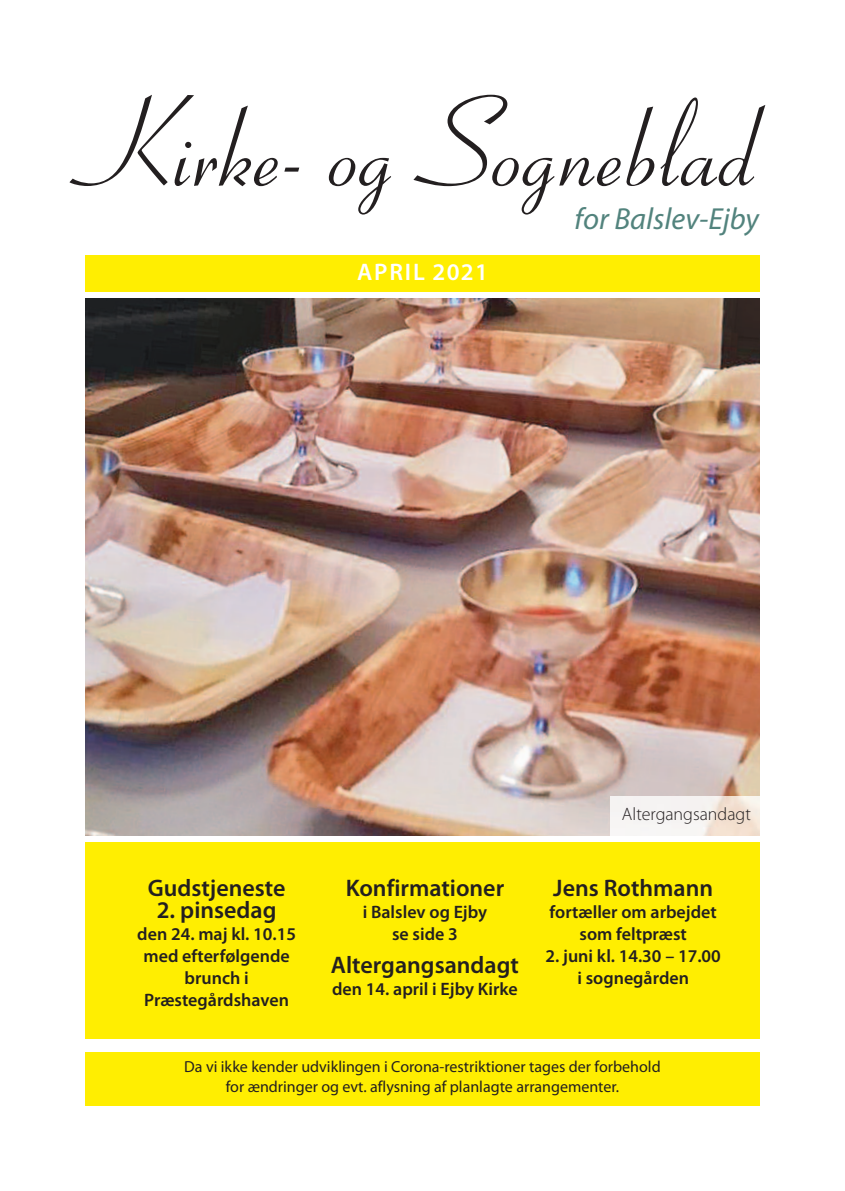
<style>
.page{position:relative;width:845px;height:1191px;background:#fff}
.page>*{position:absolute;margin:0;border:0;box-sizing:border-box;transform-origin:0 0}
.t1{font:126.2px "Coronet";color:#231f20}
.t2{font:italic 30.6px "Myriad Pro";color:#52837d}
.t3{font:600 24px "Myriad Pro";color:#231f20}
.t4{font:600 24px "Myriad Pro";letter-spacing:.075em;color:#fff}
.t5{font:600 18px/22px "Myriad Pro";color:#231f20;text-align:center}
.t6{font:300 18px "Myriad Pro";color:#231f20}
.t7{font:16px/19.2px "Myriad Pro";color:#231f20;text-align:center}
</style>
<div class="page">
<img style="left:85px;top:298px;width:675px;height:538px">
<div style="left:85px;top:255px;width:675px;height:36px;background:#ffee01"></div>
<img style="left:611px;top:797px;width:149px;height:39px">
<div style="left:85px;top:842px;width:675px;height:196px;background:#ffee01"></div>
<div style="left:85px;top:1052px;width:675px;height:54px;background:#ffee01"></div>
<h1 class="t1" style="left:85px;top:95px;width:671px">Kirke- og Sogneblad</h1>
<h2 class="t2" style="left:574px;top:207px;width:186px">for Balslev-Ejby</h2>
<h3 class="t4" style="left:357px;top:263px;width:132px">APRil 2021</h3>
<h3 class="t3" style="left:148px;top:878px;width:139px">Gudstjeneste</h3>
<h3 class="t3" style="left:157px;top:900px;width:121px">2. pinsedag</h3>
<p class="t5" style="left:137px;top:924px;width:160px">den 24. maj kl. 10.15 med efterfølgende brunch i<br>Præstegårdshaven</p>
<h3 class="t3" style="left:346px;top:878px;width:160px">Konfirmationer</h3>
<p class="t5" style="left:363px;top:902px;width:126px">i Balslev og Ejby se side 3</p>
<h3 class="t3" style="left:331px;top:956px;width:189px">Altergangsandagt</h3>
<p class="t5" style="left:332px;top:979px;width:187px">den 14. april i Ejby Kirke</p>
<p class="t6" style="left:622px;top:807px;width:130px">Altergangsandagt</p>
<h3 class="t3" style="left:553px;top:878px;width:161px">Jens Rothmann</h3>
<p class="t5" style="left:549px;top:902px;width:169px">fortæller om arbejdet som feltpræst</p>
<p class="t5" style="left:545px;top:946px;width:177px">2. juni kl. 14.30 – 17.00 i sognegården</p>
<p class="t7" style="left:184px;top:1058px;width:478px">Da vi ikke kender udviklingen i Corona-restriktioner tages der forbehold for ændringer og evt. aflysning af planlagte arrangementer.</p>
</div>
